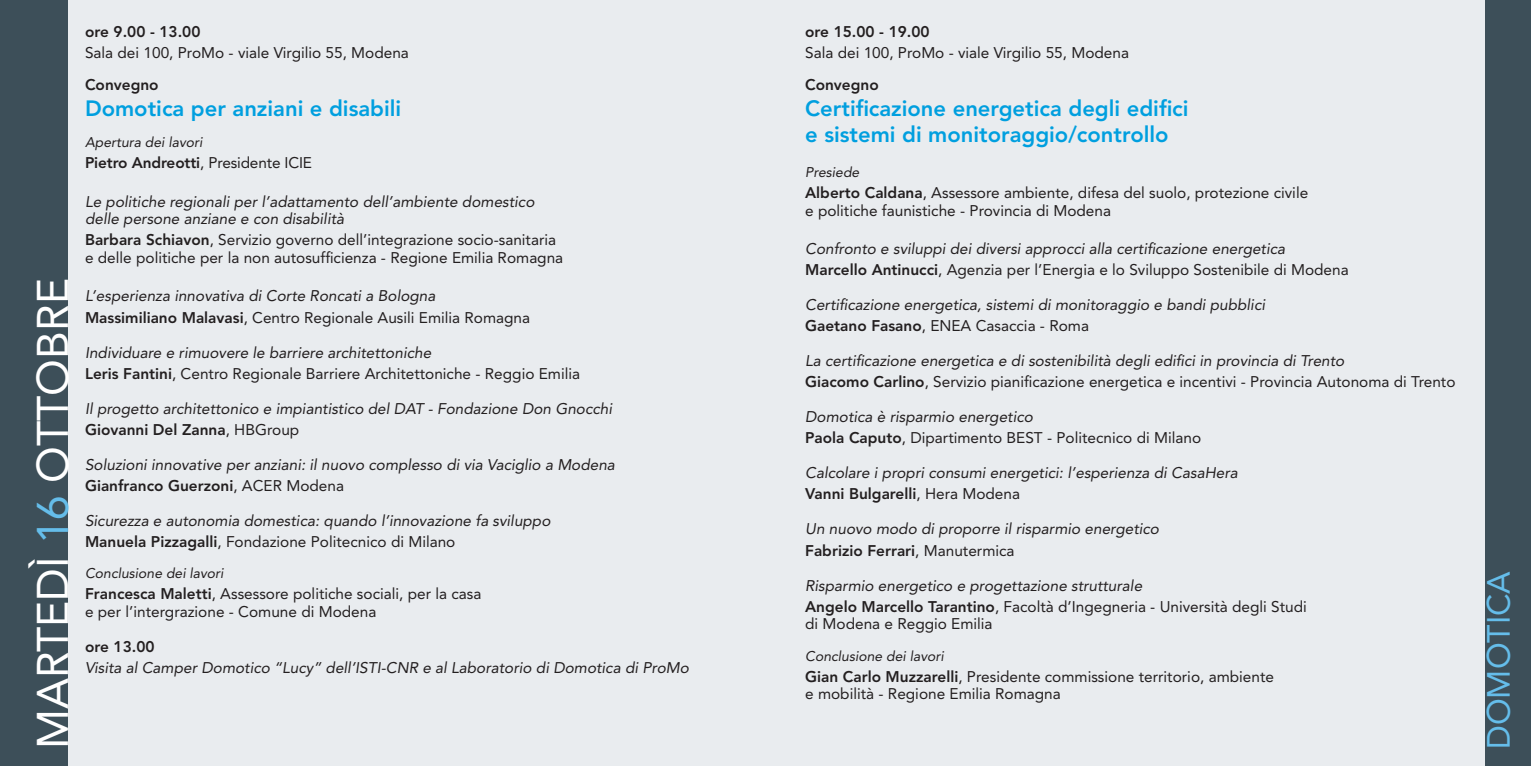
<style>
.page{position:relative;width:1531px;height:766px;background:#fff}
.page>*{position:absolute;margin:0;border:0;box-sizing:border-box;transform-origin:0 0}
.t1{font:44px "Avenir";color:#fff}
.t2{font:32px "Avenir";color:#65bdea}
.t3{font:800 22px/26px "Avenir";color:#009fdf}
.t4{font:italic 15.4px/21px "Avenir";color:#231f20}
.t5{font:15.4px/17.6px "Avenir";color:#231f20}
.t6{font:800 15.4px "Avenir";color:#231f20}
.t7{font:italic 14px "Avenir";color:#231f20}
.s1{color:#65bdea}
.s2{font-weight:400}
.s3{font-weight:800}
.s4{font-weight:800;font-style:normal}
.s5{font-style:normal}
.s6{font-style:italic}
</style>
<div class="page">
<div style="left:0;top:0;width:765px;height:765px;background:#e9ecef"></div>
<div style="left:765px;top:0;width:766px;height:765px;background:#e9ecef"></div>
<div style="left:1485px;top:0;width:46px;height:765px;background:#3d4f59"></div>
<div style="left:0;top:0;width:68px;height:765px;background:#3d4f59"></div>
<h1 class="t1" style="left:27px;top:748px;width:472px;rotate:-90deg">MARTEDÌ <span class="s1">16</span> OTTOBRE</h1>
<p class="t6" style="left:85px;top:23px;width:117px">ore 9.00 - 13.00</p>
<p class="t5" style="left:85px;top:44px;width:325px">Sala dei 100, ProMo - viale Virgilio 55, Modena</p>
<p class="t6" style="left:85px;top:75px;width:75px">Convegno</p>
<h3 class="t3" style="left:85px;top:95px;width:318px">Domotica per anziani e disabili</h3>
<p class="t7" style="left:85px;top:134px;width:119px">Apertura dei lavori</p>
<p class="t6" style="left:85px;top:154px;width:229px">Pietro Andreotti<span class="s2">, Presidente ICIE</span></p>
<p class="t4" style="left:85px;top:193px;width:451px;line-height:17.6px">Le politiche regionali per l’adattamento dell’ambiente domestico delle persone anziane e con disabilità</p>
<p class="t5" style="left:85px;top:231px;width:480px"><span class="s3">Barbara Schiavon</span>, Servizio governo dell’integrazione socio-sanitaria e delle politiche per la non autosufficienza - Regione Emilia Romagna</p>
<p class="t4" style="left:85px;top:285px;width:447px">L’esperienza innovativa di Corte Roncati a Bologna<br><span class="s4">Massimiliano Malavasi</span><span class="s5">, Centro Regionale Ausili Emilia Romagna</span></p>
<p class="t5" style="left:85px;top:341px;width:497px;line-height:21px"><span class="s6">Individuare e rimuovere le barriere architettoniche<br></span><span class="s3">Leris Fantini</span>, Centro Regionale Barriere Architettoniche - Reggio Emilia</p>
<p class="t4" style="left:85px;top:397px;width:529px">Il progetto architettonico e impiantistico del DAT - Fondazione Don Gnocchi<br><span class="s4">Giovanni Del Zanna</span><span class="s5">, HBGroup</span></p>
<p class="t4" style="left:85px;top:453px;width:531px">Soluzioni innovative per anziani: il nuovo complesso di via Vaciglio a Modena<br><span class="s4">Gianfranco Guerzoni</span><span class="s5">, ACER Modena</span></p>
<p class="t4" style="left:85px;top:509px;width:467px">Sicurezza e autonomia domestica: quando l’innovazione fa sviluppo<br><span class="s4">Manuela Pizzagalli</span><span class="s5">, Fondazione Politecnico di Milano</span></p>
<p class="t7" style="left:85px;top:565px;width:140px">Conclusione dei lavori</p>
<p class="t5" style="left:85px;top:585px;width:398px"><span class="s3">Francesca Maletti</span>, Assessore politiche sociali, per la casa e per l’intergrazione - Comune di Modena</p>
<p class="t6" style="left:85px;top:637px;width:71px">ore 13.00</p>
<p class="t4" style="left:85px;top:656px;width:605px">Visita al Camper Domotico “Lucy” dell’ISTI-CNR e al Laboratorio di Domotica di ProMo</p>
<p class="t6" style="left:805px;top:23px;width:126px">ore 15.00 - 19.00</p>
<p class="t5" style="left:805px;top:44px;width:325px">Sala dei 100, ProMo - viale Virgilio 55, Modena</p>
<p class="t6" style="left:805px;top:75px;width:75px">Convegno</p>
<h3 class="t3" style="left:805px;top:95px;width:385px">Certificazione energetica degli edifici e sistemi di monitoraggio/controllo</h3>
<p class="t7" style="left:805px;top:164px;width:56px">Presiede</p>
<p class="t5" style="left:805px;top:184px;width:504px"><span class="s3">Alberto Caldana</span>, Assessore ambiente, difesa del suolo, protezione civile e politiche faunistiche - Provincia di Modena</p>
<p class="t4" style="left:805px;top:238px;width:545px">Confronto e sviluppi dei diversi approcci alla certificazione energetica<br><span class="s4">Marcello Antinucci</span><span class="s5">, Agenzia per l’Energia e lo Sviluppo Sostenibile di Modena</span></p>
<p class="t4" style="left:805px;top:294px;width:461px">Certificazione energetica, sistemi di monitoraggio e bandi pubblici<br><span class="s4">Gaetano Fasano</span><span class="s5">, ENEA Casaccia - Roma</span></p>
<p class="t4" style="left:805px;top:350px;width:652px">La certificazione energetica e di sostenibilità degli edifici in provincia di Trento<br><span class="s4">Giacomo Carlino</span><span class="s5">, Servizio pianificazione energetica e incentivi - Provincia Autonoma di Trento</span></p>
<p class="t5" style="left:805px;top:406px;width:397px;line-height:21px"><span class="s6">Domotica è risparmio energetico<br></span><span class="s3">Paola Caputo</span>, Dipartimento BEST - Politecnico di Milano</p>
<p class="t4" style="left:805px;top:462px;width:434px">Calcolare i propri consumi energetici: l’esperienza di CasaHera<br><span class="s4">Vanni Bulgarelli</span><span class="s5">, Hera Modena</span></p>
<p class="t4" style="left:805px;top:518px;width:355px">Un nuovo modo di proporre il risparmio energetico<br><span class="s4">Fabrizio Ferrari</span><span class="s5">, Manutermica</span></p>
<p class="t4" style="left:805px;top:574px;width:503px">Risparmio energetico e progettazione strutturale<br><span class="s4">Angelo Marcello Tarantino</span><span class="s5">, Facoltà d’Ingegneria - Università degli Studi</span></p>
<p class="t5" style="left:805px;top:615px;width:189px">di Modena e Reggio Emilia</p>
<p class="t7" style="left:805px;top:647px;width:140px">Conclusione dei lavori</p>
<p class="t5" style="left:805px;top:667px;width:470px"><span class="s3">Gian Carlo Muzzarelli</span>, Presidente commissione territorio, ambiente e mobilità - Regione Emilia Romagna</p>
<h2 class="t2" style="left:1480px;top:748px;width:179px;rotate:-90deg">DOMOTICA</h2>
</div>
